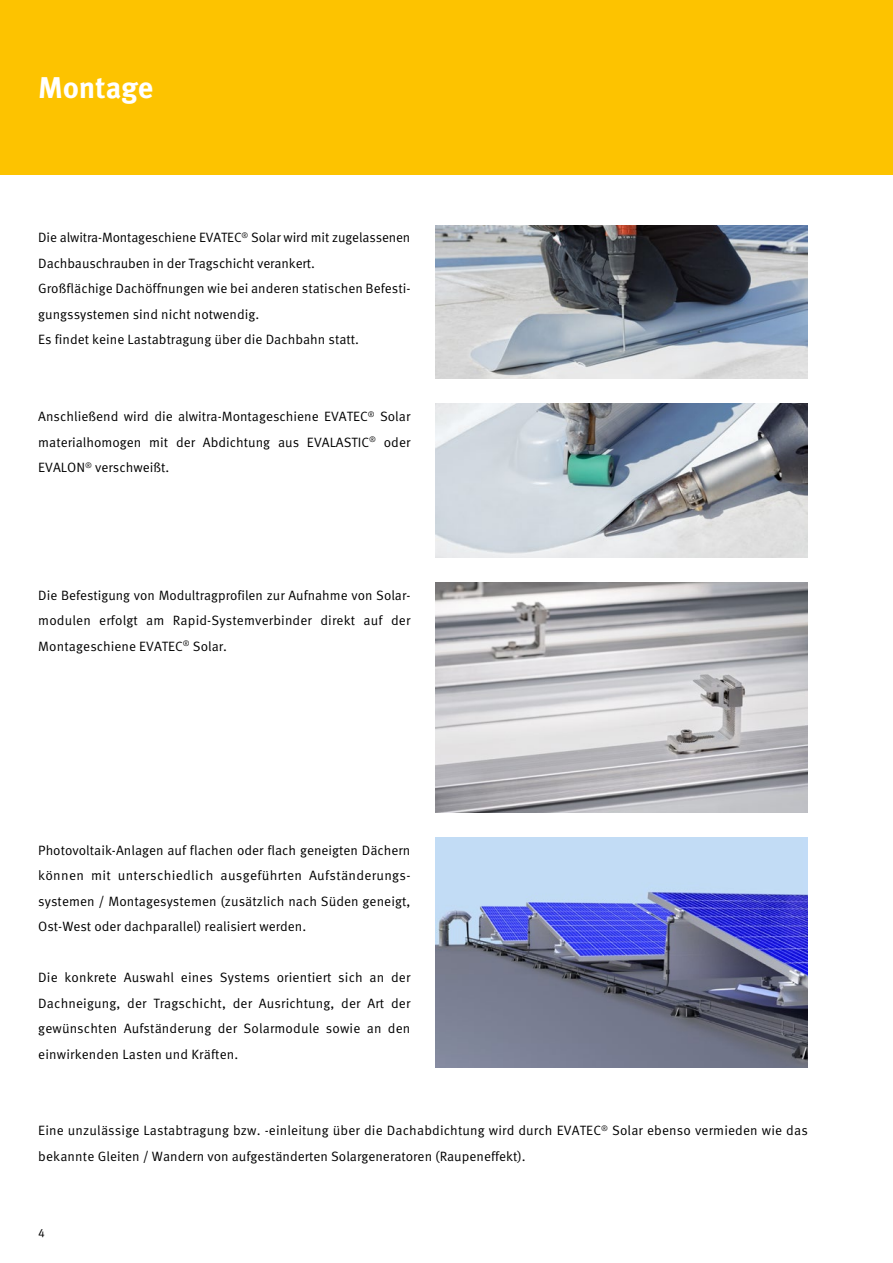
<style>
.page{position:relative;width:893px;height:1263px;background:#fff}
.page>*{position:absolute;margin:0;border:0;box-sizing:border-box;transform-origin:0 0}
.t1{font:700 30px "Meta Pro";letter-spacing:-.005em;color:#fff}
.t2{font:13.5px/25.5px "Meta Pro";color:#000;text-align:justify}
.t3{font:12px "Meta Pro";color:#000}
</style>
<div class="page">
<div style="left:0;top:0;width:893px;height:174px;background:#fdc300"></div>
<img style="left:436px;top:404px;width:372px;height:153px">
<img style="left:436px;top:583px;width:372px;height:229px">
<img style="left:436px;top:225px;width:372px;height:153px">
<img style="left:436px;top:838px;width:372px;height:229px">
<h1 class="t1" style="left:38px;top:68px;width:117px">Montage</h1>
<p class="t2" style="left:38px;top:225px;width:374px;text-align:left">Die alwitra-Montageschiene EVATEC<sup>®</sup> Solar wird mit zugelassenen Dachbauschrauben in der Tragschicht verankert.<br>Großflächige Dachöffnungen wie bei anderen statischen Befesti&shy;gungssystemen sind nicht notwendig.<br>Es findet keine Lastabtragung über die Dachbahn statt.</p>
<p class="t2" style="left:38px;top:404px;width:374px">Anschließend wird die alwitra-Montageschiene EVATEC<sup>®</sup> Solar materialhomogen mit der Abdichtung aus EVALASTIC<sup>®</sup> oder EVALON<sup>®</sup> verschweißt.</p>
<p class="t2" style="left:38px;top:583px;width:374px">Die Befestigung von Modultragprofilen zur Aufnahme von Solar&shy;modulen erfolgt am Rapid-Systemverbinder direkt auf der Montageschiene EVATEC<sup>®</sup> Solar.</p>
<p class="t2" style="left:38px;top:838px;width:374px">Photovoltaik-Anlagen auf flachen oder flach geneigten Dächern können mit unterschiedlich ausgeführten Aufständerungs&shy;systemen / Montagesystemen (zusätzlich nach Süden geneigt, Ost-West oder dachparallel) realisiert werden.</p>
<p class="t2" style="left:38px;top:965px;width:374px">Die konkrete Auswahl eines Systems orientiert sich an der Dachneigung, der Tragschicht, der Ausrichtung, der Art der gewünschten Aufständerung der Solarmodule sowie an den einwirkenden Lasten und Kräften.</p>
<p class="t2" style="left:38px;top:1118px;width:771px">Eine unzulässige Lastabtragung bzw. -einleitung über die Dachabdichtung wird durch EVATEC<sup>®</sup> Solar ebenso vermieden wie das bekannte Gleiten / Wandern von aufgeständerten Solargeneratoren (Raupeneffekt).</p>
<p class="t3" style="left:38px;top:1226px;width:8px">4</p>
</div>
